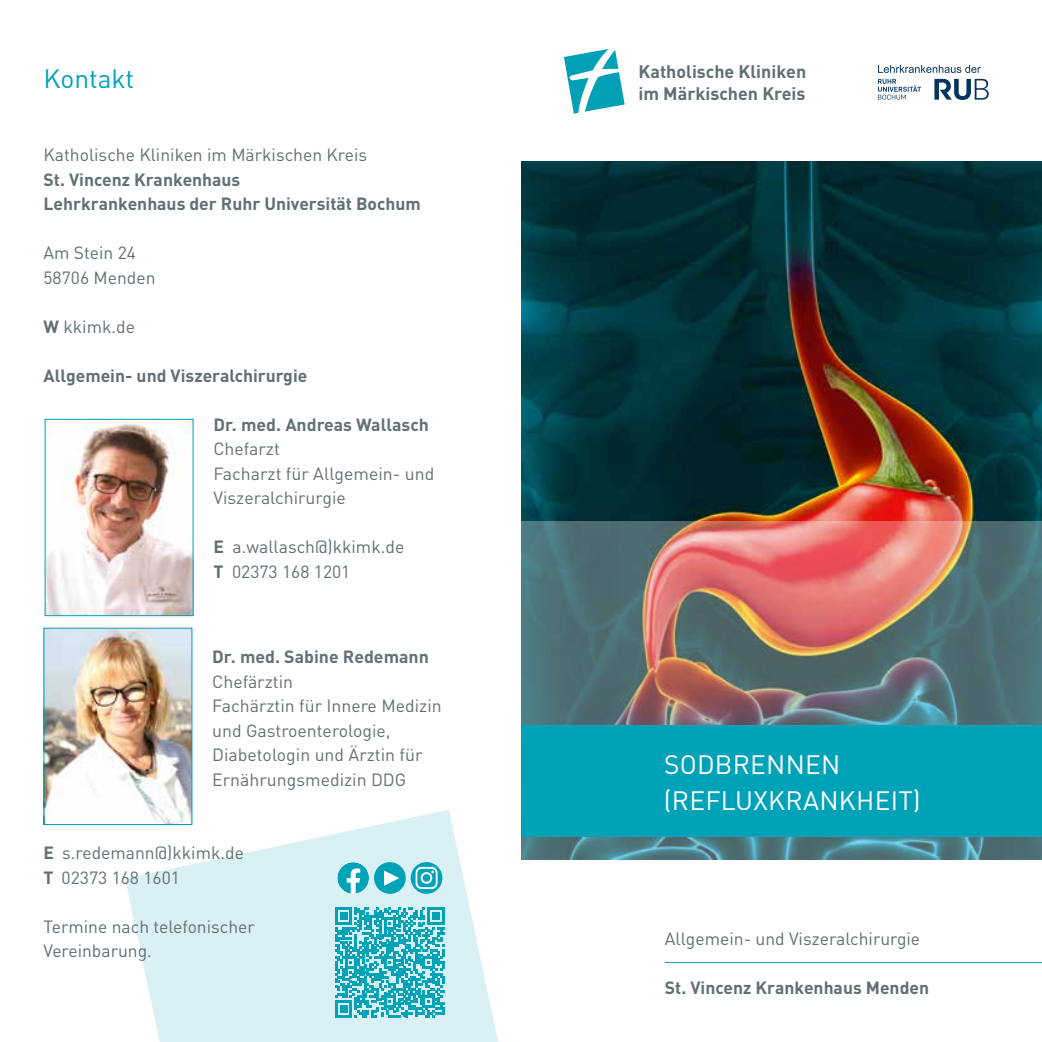
<style>
.page{position:relative;width:1042px;height:1042px;background:#fff}
.page>*{position:absolute;margin:0;border:0;box-sizing:border-box;transform-origin:0 0}
.t1{font:26.25px/36.8px "DIN Pro";letter-spacing:.01em;color:#fff}
.t2{font:26.25px "DIN Pro";color:#00a2b8}
.t3{font:700 17.85px/21.5px "DIN Pro";color:#616f74}
.t4{font:17.5px/24.5px "DIN Pro";color:#616f74}
.t5{font:17.5px/24.5px "DIN Pro";color:#647075}
.t6{font:700 17.5px/24.5px "DIN Pro";color:#616f74}
.t7{font:700 17.5px "DIN Pro";color:#647075}
.s1{font-weight:700}
</style>
<div class="page">
<img style="left:522px;top:161px;width:520px;height:360px">
<img style="left:521px;top:521px;width:521px;height:339px">
<div style="left:522px;top:725px;width:520px;height:111px;background:#00a2b8"></div>
<hr style="left:665px;top:962px;width:377px;height:1px;background:#00a2b8">
<svg style="left:564px;top:49px;width:61px;height:65px"></svg>
<svg style="left:934px;top:79px;width:54px;height:21px"></svg>
<svg style="left:878px;top:79px;width:43px;height:21px"></svg>
<svg style="left:878px;top:65px;width:103px;height:8px"></svg>
<svg style="left:125px;top:809px;width:373px;height:233px;fill:#d9f1f4"></svg>
<svg style="left:337px;top:862px;width:32px;height:31px"></svg>
<div style="left:374px;top:862px;width:32px;height:32px;background:#00a2b8;border-radius:50%"></div>
<div style="left:411px;top:862px;width:31px;height:32px;background:#00a2b8;border-radius:50%"></div>
<svg style="left:415px;top:867px;width:23px;height:22px"></svg>
<div style="left:421px;top:872px;width:11px;height:12px;border:2px solid #fff;border-radius:50%"></div>
<svg style="left:384px;top:870px;width:15px;height:16px"></svg>
<img style="left:47px;top:423px;width:144px;height:191px">
<div style="left:45px;top:419px;width:148px;height:197px;border:1px solid #00a2b8"></div>
<img style="left:46px;top:630px;width:144px;height:193px">
<svg style="left:335px;top:907px;width:110px;height:110px"></svg>
<h1 class="t2" style="left:44px;top:60px;width:92px">Kontakt</h1>
<p class="t4" style="left:44px;top:142px;width:325px">Katholische Kliniken im Märkischen Kreis</p>
<p class="t6" style="left:44px;top:166px;width:379px">St. Vincenz Krankenhaus<br>Lehrkrankenhaus der Ruhr Universität Bochum</p>
<p class="t4" style="left:44px;top:240px;width:114px">Am Stein 24<br>58706 Menden</p>
<p class="t4" style="left:44px;top:313px;width:93px"><span class="s1">W</span> kkimk.de</p>
<p class="t6" style="left:44px;top:362px;width:265px">Allgemein- und Viszeralchirurgie</p>
<p class="t7" style="left:213px;top:412px;width:217px">Dr. med. Andreas Wallasch</p>
<p class="t5" style="left:213px;top:436px;width:222px">Chefarzt<br>Facharzt für Allgemein- und<br>Viszeralchirurgie</p>
<p class="t4" style="left:213px;top:534px;width:192px"><span class="s1">E</span> a.wallasch@)kkimk.de<br><span class="s1">T</span> 02373 168 1201</p>
<p class="t7" style="left:212px;top:645px;width:218px">Dr. med. Sabine Redemann</p>
<p class="t5" style="left:212px;top:668px;width:231px">Chefärztin<br>Fachärztin für Innere Medizin und Gastroenterologie,<br>Diabetologin und Ärztin für<br>Ernährungsmedizin DDG</p>
<p class="t4" style="left:44px;top:840px;width:202px"><span class="s1">E</span> s.redemann@)kkimk.de<br><span class="s1">T</span> 02373 168 1601</p>
<p class="t4" style="left:44px;top:913px;width:213px">Termine nach telefonischer<br>Vereinbarung.</p>
<p class="t3" style="left:638px;top:60px;width:169px">Katholische Kliniken im Märkischen Kreis</p>
<h1 class="t1" style="left:664px;top:745px;width:258px">SODBRENNEN (REFLUXKRANKHEIT)</h1>
<p class="t4" style="left:665px;top:926px;width:257px">Allgemein- und Viszeralchirurgie</p>
<p class="t6" style="left:665px;top:975px;width:266px">St. Vincenz Krankenhaus Menden</p>
</div>
